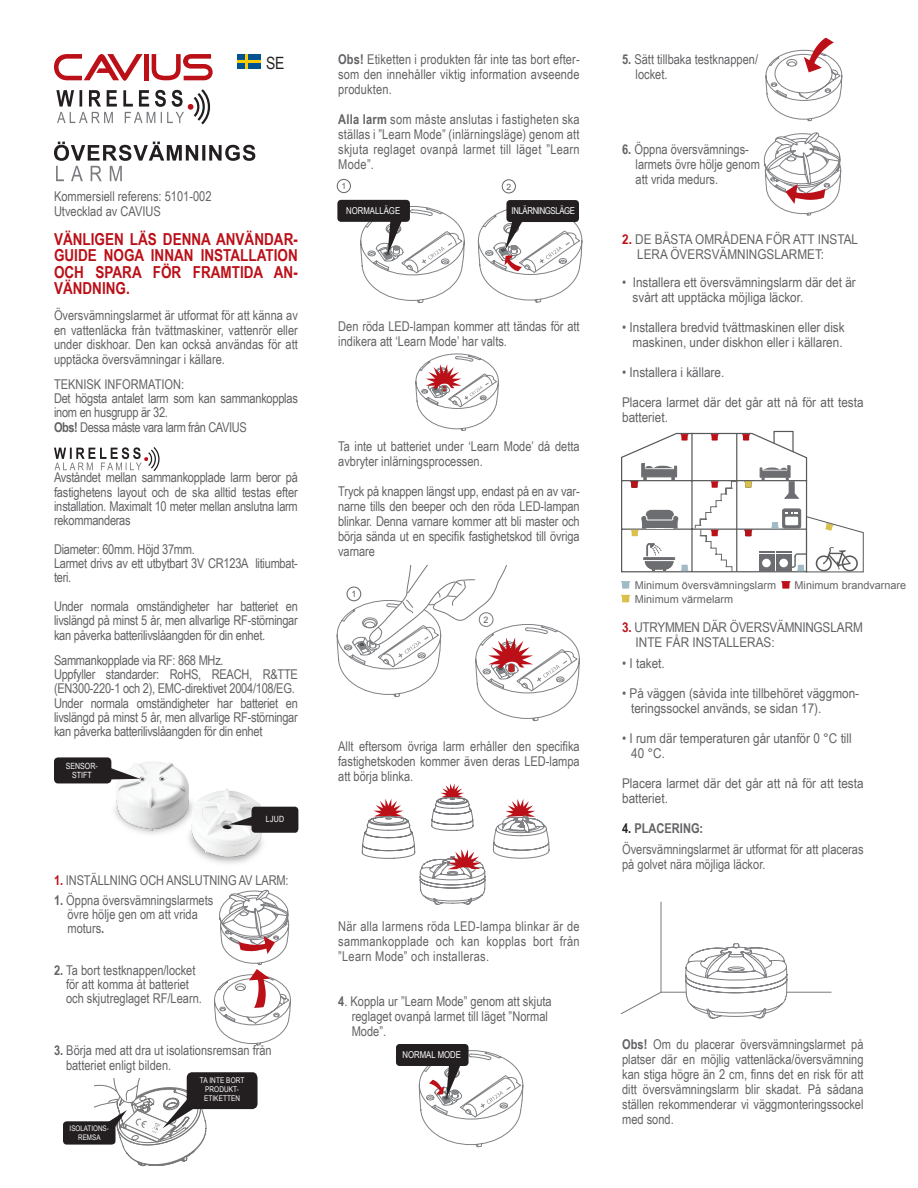
<style>
.page{position:relative;width:918px;height:1188px;background:#fff}
.page>*{position:absolute;margin:0;border:0;box-sizing:border-box;transform-origin:0 0}
.t1{font:16.95px "Arial Narrow";color:#231f20}
.t2{font:700 16.5px/16.5px "Arial Narrow";color:#bb1018;text-align:justify}
.t3{font:13.5px/15px "Arial Narrow";color:#636366}
.t4{font:13.5px/15px "Arial Narrow";color:#636366;scale:1.06 1}
.t5{font:13.5px/14.2px "Arial Narrow";letter-spacing:-.02em;color:#636366}
.t6{font:13.5px/15px "Arial Narrow";letter-spacing:-.02em;color:#636366;scale:1.06 1}
.t7{font:10.8px "Arial";color:#636366}
.t8{font:9.45px "Arial Narrow";color:#fff}
.t9{font:9.45px "Arial Narrow";letter-spacing:-.04em;color:#fff}
.t10{font:9px "Arial";color:#636366}
.t11{font:8.55px/9.3px "Arial Narrow";color:#fff;text-align:center}
.t12{font:8.55px "Arial";color:#636366}
.t13{font:7.8px/9.1px "Arial Narrow";letter-spacing:.01em;color:#fff;text-align:center}
.t14{font:7.65px/8.9px "Arial Narrow";color:#fff;text-align:center}
.s1{font-weight:700}
.s2{font-weight:700;color:#bb1018}
.s3{font-weight:700;color:#231f20}
</style>
<div class="page">
<svg style="left:54px;top:447px;width:106px;height:24px"></svg>
<img style="left:96px;top:758px;width:85px;height:76px">
<div style="left:54px;top:757px;width:57px;height:26px;background:#231f20;border-radius:4px"></div>
<svg style="left:111px;top:767px;width:29px;height:13px"></svg>
<img style="left:167px;top:771px;width:120px;height:93px">
<div style="left:252px;top:807px;width:46px;height:26px;background:#231f20;border-radius:4px"></div>
<svg style="left:229px;top:816px;width:23px;height:10px"></svg>
<svg style="left:214px;top:890px;width:77px;height:156px"></svg>
<div style="left:63px;top:1121px;width:53px;height:24px;background:#231f20;border-radius:4px"></div>
<div style="left:187px;top:1072px;width:71px;height:37px;background:#231f20;border-radius:5px"></div>
<svg style="left:95px;top:1078px;width:111px;height:88px"></svg>
<svg style="left:415px;top:353px;width:84px;height:78px"></svg>
<svg style="left:493px;top:799px;width:56px;height:60px"></svg>
<svg style="left:362px;top:783px;width:123px;height:122px"></svg>
<svg style="left:419px;top:1050px;width:105px;height:98px"></svg>
<div style="left:396px;top:1044px;width:73px;height:22px;background:#231f20;border-radius:4px"></div>
<svg style="left:336px;top:565px;width:244px;height:157px"></svg>
<hr style="left:787px;top:992px;width:44px;height:1px;background:#76787b">
<hr style="left:661px;top:902px;width:1px;height:90px;background:#76787b">
<svg style="left:621px;top:942px;width:167px;height:77px"></svg>
<div style="left:337px;top:179px;width:14px;height:14px;border:1px solid #636366;border-radius:50%"></div>
<svg style="left:360px;top:200px;width:105px;height:104px"></svg>
<div style="left:337px;top:200px;width:73px;height:22px;background:#231f20;border-radius:4px"></div>
<div style="left:502px;top:179px;width:14px;height:14px;border:1px solid #636366;border-radius:50%"></div>
<div style="left:506px;top:200px;width:73px;height:22px;background:#231f20;border-radius:4px"></div>
<svg style="left:478px;top:205px;width:105px;height:98px"></svg>
<svg style="left:765px;top:37px;width:77px;height:85px"></svg>
<svg style="left:764px;top:132px;width:77px;height:84px"></svg>
<svg style="left:54px;top:54px;width:89px;height:27px"></svg>
<div style="left:144px;top:54px;width:5px;height:26px;background:#bb1018"></div>
<svg style="left:152px;top:54px;width:61px;height:26px"></svg>
<svg style="left:56px;top:89px;width:154px;height:35px"></svg>
<div style="left:237px;top:54px;width:24px;height:15px;background:#035393"></div>
<hr style="left:245px;top:54px;width:3px;height:15px;background:#fdcc09">
<hr style="left:237px;top:60px;width:24px;height:3px;background:#fdcc09">
<svg style="left:54px;top:142px;width:201px;height:39px"></svg>
<svg style="left:621px;top:581px;width:9px;height:8px"></svg>
<svg style="left:781px;top:581px;width:9px;height:8px"></svg>
<svg style="left:621px;top:595px;width:9px;height:7px"></svg>
<svg style="left:621px;top:431px;width:242px;height:142px"></svg>
<p class="t1" style="left:266px;top:51px;width:20px">SE</p>
<p class="t3" style="left:54px;top:188px;width:159px">Kommersiell referens: 5101-002<br>Utvecklad av CAVIUS</p>
<p class="t2" style="left:54px;top:230px;width:245px">VÄNLIGEN LÄS DENNA ANVÄNDAR-GUIDE NOGA INNAN INSTALLATION OCH SPARA FÖR FRAMTIDA AN-VÄNDNING.</p>
<p class="t3" style="left:54px;top:308px;width:245px;line-height:14.5px;text-align:justify">Översvämningslarmet är utformat för att känna av en vattenläcka från tvättmaskiner, vattenrör eller under diskhoar. Den kan också användas för att upptäcka översvämningar i källare.</p>
<p class="t5" style="left:54px;top:376px;width:245px">TEKNISK INFORMATION:<br>Det högsta antalet larm som kan sammankopplas inom en husgrupp är 32.<br><span class="s1">Obs!</span> Dessa måste vara larm från CAVIUS</p>
<p class="t3" style="left:54px;top:470px;width:245px;line-height:14.2px;text-align:justify">Avståndet mellan sammankopplade larm beror på fastighetens layout och de ska alltid testas efter installation. Maximalt 10 meter mellan anslutna larm rekommanderas</p>
<p class="t5" style="left:54px;top:541px;width:245px">Diameter: 60mm. Höjd 37mm.<br>Larmet drivs av ett utbytbart 3V CR123A litiumbat&shy;teri.</p>
<p class="t3" style="left:54px;top:598px;width:245px;text-align:justify">Under normala omständigheter har batteriet en livslängd på minst 5 år, men allvarlige RF-störningar kan påverka batterilivslåangden för din enhet.</p>
<p class="t5" style="left:54px;top:652px;width:245px">Sammankopplade via RF: 868 MHz.<br>Uppfyller standarder: RoHS, REACH, R&amp;TTE (EN300-220-1 och 2), EMC-direktivet 2004/108/EG.<br>Under normala omständigheter har batteriet en livslängd på minst 5 år, men allvarlige RF-störningar kan påverka batterilivslåangden för din enhet</p>
<p class="t11" style="left:66px;top:761px;width:33px">SENSOR-<br>STIFT</p>
<p class="t11" style="left:266px;top:814px;width:20px">LJUD</p>
<p class="t3" style="left:54px;top:872px;width:236px"><span class="s2">1.</span> INSTÄLLNING OCH ANSLUTNING AV LARM:</p>
<p class="t3" style="left:68px;top:892px;width:147px;line-height:14.2px;text-indent:-14px"><span class="s1">1.</span> Öppna översvämningslarmets övre hölje gen om att vrida moturs<span class="s1">.</span></p>
<p class="t3" style="left:66px;top:962px;width:137px;line-height:14.2px;text-indent:-12px"><span class="s1">2.</span> Ta bort testknappen/locket för att komma åt batteriet och skjutreglaget RF/Learn.</p>
<p class="t3" style="left:66px;top:1042px;width:207px;text-indent:-12px"><span class="s1">3.</span> Börja med att dra ut isolationsremsan från batteriet enligt bilden.</p>
<p class="t14" style="left:70px;top:1124px;width:41px">ISOLATIONS-<br>REMSA</p>
<p class="t13" style="left:200px;top:1075px;width:46px">TA INTE BORT<br>PRODUKT-<br>ETIKETTEN</p>
<p class="t3" style="left:338px;top:51px;width:243px;text-align:justify"><span class="s1">Obs!</span> Etiketten i produkten får inte tas bort efter&shy;som den innehåller viktig information avseende produkten.</p>
<p class="t3" style="left:338px;top:111px;width:243px;text-align:justify"><span class="s1">Alla larm</span> som måste anslutas i fastigheten ska ställas i ”Learn Mode” (inlärningsläge) genom att skjuta reglaget ovanpå larmet till läget ”Learn Mode”.</p>
<p class="t12" style="left:341px;top:181px;width:6px">1</p>
<p class="t8" style="left:346px;top:203px;width:56px">NORMALLÄGE</p>
<p class="t12" style="left:506px;top:181px;width:6px">2</p>
<p class="t9" style="left:512px;top:204px;width:65px">INLÄRNINGSLÄGE</p>
<p class="t3" style="left:338px;top:318px;width:243px">Den röda LED-lampan kommer att tändas för att indikera att ‘Learn Mode’ har valts.</p>
<p class="t3" style="left:338px;top:438px;width:243px">Ta inte ut batteriet under ‘Learn Mode’ då detta avbryter inlärningsprocessen.</p>
<p class="t3" style="left:338px;top:483px;width:243px;text-align:justify">Tryck på knappen längst upp, endast på en av var&shy;narne tills den beeper och den röda LED-lampan blinkar. Denna varnare kommer att bli master och börja sända ut en specifik fastighetskod till övriga varnare</p>
<p class="t10" style="left:351px;top:588px;width:6px">1</p>
<p class="t10" style="left:484px;top:614px;width:6px">2</p>
<p class="t3" style="left:338px;top:738px;width:243px;text-align:justify">Allt eftersom övriga larm erhåller den specifika fastighetskoden kommer även deras LED-lampa att börja blinka.</p>
<p class="t3" style="left:338px;top:918px;width:243px;text-align:justify">När alla larmens röda LED-lampa blinkar är de sammankopplade och kan kopplas bort från ”Learn Mode” och installeras.</p>
<p class="t3" style="left:352px;top:993px;width:202px;text-indent:-14px"><span class="s1">4</span>. Koppla ur ”Learn Mode” genom att skjuta reglaget ovanpå larmet till läget ”Normal<br>Mode”.</p>
<p class="t8" style="left:403px;top:1047px;width:60px">NORMAL MODE</p>
<p class="t3" style="left:636px;top:51px;width:124px;text-indent:-14px"><span class="s1">5.</span> Sätt tillbaka testknappen/ locket.</p>
<p class="t3" style="left:636px;top:141px;width:126px;text-indent:-14px"><span class="s1">6.</span> Öppna översvämnings&shy;larmets övre hölje genom att vrida medurs.</p>
<p class="t4" style="left:637px;top:231px;width:210px;text-indent:-15px"><span class="s2">2.</span> DE BÄSTA OMRÅDENA FÖR ATT INSTAL<br>LERA ÖVERSVÄMNINGSLARMET:</p>
<p class="t4" style="left:633px;top:275px;width:212px;text-indent:-11px">• Installera ett översvämningslarm där det är svårt att upptäcka möjliga läckor.</p>
<p class="t4" style="left:622px;top:320px;width:211px;text-align:right">• Installera bredvid tvättmaskinen eller disk maskinen, under diskhon eller i källaren.</p>
<p class="t4" style="left:622px;top:365px;width:98px">• Installera i källare.</p>
<p class="t4" style="left:622px;top:395px;width:229px">Placera larmet där det går att nå för att testa batteriet.</p>
<p class="t7" style="left:635px;top:578px;width:143px">Minimum översvämningslarm</p>
<p class="t7" style="left:795px;top:578px;width:113px">Minimum brandvarnare</p>
<p class="t7" style="left:635px;top:592px;width:100px">Minimum värmelarm</p>
<p class="t6" style="left:636px;top:620px;width:216px;text-indent:-14px"><span class="s2">3.</span> UTRYMMEN DÄR ÖVERSVÄMNINGSLARM<br>INTE FÅR INSTALLERAS:</p>
<p class="t4" style="left:622px;top:656px;width:42px">• I taket.</p>
<p class="t4" style="left:631px;top:686px;width:217px;text-indent:-9px">• På väggen (såvida inte tillbehöret väggmon&shy;teringssockel används, se sidan 17).</p>
<p class="t4" style="left:631px;top:731px;width:210px;text-indent:-9px">• I rum där temperaturen går utanför 0 °C till<br>40 °C.</p>
<p class="t4" style="left:622px;top:776px;width:229px">Placera larmet där det går att nå för att testa batteriet.</p>
<p class="t3" style="left:622px;top:818px;width:243px;line-height:21px"><span class="s3">4.</span> <span class="s1">PLACERING:<br></span>Översvämningslarmet är utformat för att placeras</p>
<p class="t3" style="left:622px;top:857px;width:145px">på golvet nära möjliga läckor.</p>
<p class="t3" style="left:622px;top:1037px;width:243px;text-align:justify"><span class="s1">Obs!</span> Om du placerar översvämningslarmet på platser där en möjlig vattenläcka/översvämning kan stiga högre än 2 cm, finns det en risk för att ditt översvämningslarm blir skadat. På sådana ställen rekommenderar vi väggmonteringssockel med sond.</p>
</div>
